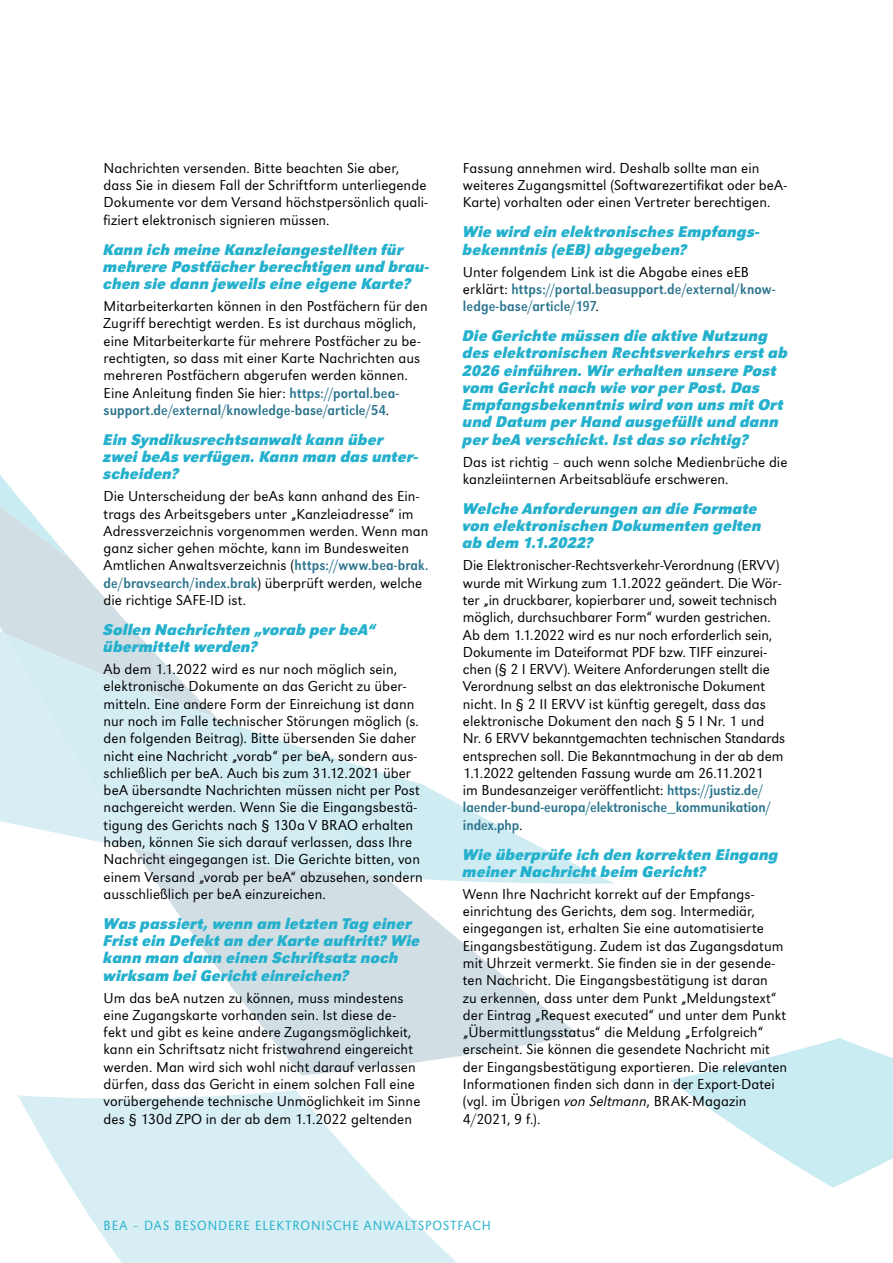
<style>
.page{position:relative;width:893px;height:1263px;background:#fff}
.page>*{position:absolute;margin:0;border:0;box-sizing:border-box;transform-origin:0 0}
.t1{font:16.2px/17.2px "URW Grotesk T Bold Narr Obli";letter-spacing:.005em;color:#25b1cd}
.t2{font:15px/17.2px "URW Grotesk T Ligh";letter-spacing:.005em;color:#000}
.t3{font:15px/17.2px "URW Grotesk T Regu Extr Narr";letter-spacing:.005em;color:#2b748e}
.t4{font:13.8px "URW Grotesk T Ligh Narr";letter-spacing:.065em;color:#25b1cd}
.s1{font-family:"URW Grotesk T Regu Extr Narr";color:#2b748e}
.s2{font-family:"URW Grotesk T Ligh";color:#000}
.s3{font-family:"URW Grotesk T Ligh Obli"}
</style>
<div class="page">
<svg style="left:152px;top:876px;width:428px;height:199px;fill:#d1dfe5"></svg>
<svg style="left:133px;top:633px;width:85px;height:243px;fill:#d4edf3"></svg>
<svg style="left:0;top:475px;width:133px;height:374px"></svg>
<svg style="left:217px;top:719px;width:398px;height:165px;fill:#d4edf3"></svg>
<svg style="left:670px;top:1038px;width:223px;height:150px"></svg>
<svg style="left:18px;top:1090px;width:439px;height:173px;fill:#d7eef4"></svg>
<p class="t2" style="left:104px;top:159px;width:326px">Nachrichten versenden. Bitte beachten Sie aber, dass Sie in diesem Fall der Schriftform unterliegende Dokumente vor dem Versand höchstpersönlich quali&shy;fiziert elektronisch signieren müssen.</p>
<p class="t1" style="left:104px;top:240px;width:328px">Kann ich meine Kanzleiangestellten für mehrere Postfächer berechtigen und brau&shy;chen sie dann jeweils eine eigene Karte?</p>
<p class="t2" style="left:104px;top:297px;width:326px">Mitarbeiterkarten können in den Postfächern für den Zugriff berechtigt werden. Es ist durchaus möglich, eine Mitarbeiterkarte für mehrere Postfächer zu be&shy;rechtigten, so dass mit einer Karte Nachrichten aus mehreren Postfächern abgerufen werden können.<br>Eine Anleitung finden Sie hier: <span class="s1">https://portal.bea&shy;support.de/external/knowledge-base/article/54</span>.</p>
<p class="t1" style="left:104px;top:431px;width:317px">Ein Syndikusrechtsanwalt kann über zwei beAs verfügen. Kann man das unter&shy;scheiden?</p>
<p class="t2" style="left:104px;top:488px;width:326px">Die Unterscheidung der beAs kann anhand des Ein&shy;trags des Arbeitsgebers unter „Kanzleiadresse“ im Adressverzeichnis vorgenommen werden. Wenn man ganz sicher gehen möchte, kann im Bundesweiten Amtlichen Anwaltsverzeichnis (<span class="s1">https://www.bea-brak. de/bravsearch/index.brak</span>) überprüft werden, welche die richtige SAFE-ID ist.</p>
<p class="t1" style="left:104px;top:621px;width:274px">Sollen Nachrichten „vorab per beA“ übermittelt werden?</p>
<p class="t2" style="left:104px;top:660px;width:321px">Ab dem 1.1.2022 wird es nur noch möglich sein, elektronische Dokumente an das Gericht zu über&shy;mitteln. Eine andere Form der Einreichung ist dann nur noch im Falle technischer Störungen möglich (s. den folgenden Beitrag). Bitte übersenden Sie daher nicht eine Nachricht „vorab“ per beA, sondern aus&shy;schließlich per beA. Auch bis zum 31.12.2021 über beA übersandte Nachrichten müssen nicht per Post nachgereicht werden. Wenn Sie die Eingangsbestä&shy;tigung des Gerichts nach § 130a V BRAO erhalten haben, können Sie sich darauf verlassen, dass Ihre Nachricht eingegangen ist. Die Gerichte bitten, von einem Versand „vorab per beA“ abzusehen, sondern ausschließlich per beA einzureichen.</p>
<p class="t1" style="left:104px;top:914px;width:318px">Was passiert, wenn am letzten Tag einer Frist ein Defekt an der Karte auftritt? Wie kann man dann einen Schriftsatz noch wirksam bei Gericht einreichen?</p>
<p class="t2" style="left:104px;top:989px;width:318px">Um das beA nutzen zu können, muss mindestens eine Zugangskarte vorhanden sein. Ist diese de&shy;fekt und gibt es keine andere Zugangsmöglichkeit, kann ein Schriftsatz nicht fristwahrend eingereicht werden. Man wird sich wohl nicht darauf verlassen dürfen, dass das Gericht in einem solchen Fall eine vorübergehende technische Unmöglichkeit im Sinne des § 130d ZPO in der ab dem 1.1.2022 geltenden</p>
<p class="t2" style="left:463px;top:159px;width:326px">Fassung annehmen wird. Deshalb sollte man ein weiteres Zugangsmittel (Softwarezertifikat oder beA-<br>Karte) vorhalten oder einen Vertreter berechtigen.</p>
<p class="t1" style="left:463px;top:223px;width:299px">Wie wird ein elektronisches Empfangs&shy;bekenntnis (eEB) abgegeben?</p>
<p class="t3" style="left:463px;top:263px;width:314px"><span class="s2">Unter folgendem Link ist die Abgabe eines eEB erklärt:</span> https://portal.beasupport.de/external/know&shy;ledge-base/article/197<span class="s2">.</span></p>
<p class="t1" style="left:463px;top:327px;width:327px">Die Gerichte müssen die aktive Nutzung des elektronischen Rechtsverkehrs erst ab 2026 einführen. Wir erhalten unsere Post vom Gericht nach wie vor per Post. Das Empfangsbekenntnis wird von uns mit Ort und Datum per Hand ausgefüllt und dann per beA verschickt. Ist das so richtig?</p>
<p class="t2" style="left:463px;top:453px;width:326px">Das ist richtig – auch wenn solche Medienbrüche die kanzleiinternen Arbeitsabläufe erschweren.</p>
<p class="t1" style="left:463px;top:500px;width:300px">Welche Anforderungen an die Formate von elektronischen Dokumenten gelten ab dem 1.1.2022?</p>
<p class="t2" style="left:463px;top:557px;width:324px">Die Elektronischer-Rechtsverkehr-Verordnung (ERVV) wurde mit Wirkung zum 1.1.2022 geändert. Die Wör&shy;ter „in druckbarer, kopierbarer und, soweit technisch möglich, durchsuchbarer Form“ wurden gestrichen.<br>Ab dem 1.1.2022 wird es nur noch erforderlich sein, Dokumente im Dateiformat PDF bzw. TIFF einzurei&shy;chen (§ 2 I ERVV). Weitere Anforderungen stellt die Verordnung selbst an das elektronische Dokument nicht. In § 2 II ERVV ist künftig geregelt, dass das elektronische Dokument den nach § 5 I Nr. 1 und Nr. 6 ERVV bekanntgemachten technischen Standards entsprechen soll. Die Bekanntmachung in der ab dem 1.1.2022 geltenden Fassung wurde am 26.11.2021<br>im Bundesanzeiger veröffentlicht: <span class="s1">https://justiz.de/ laender-bund-europa/elektronische_kommunikation/ index.php</span>.</p>
<p class="t1" style="left:463px;top:845px;width:317px">Wie überprüfe ich den korrekten Eingang meiner Nachricht beim Gericht?</p>
<p class="t2" style="left:463px;top:885px;width:326px">Wenn Ihre Nachricht korrekt auf der Empfangs&shy;einrichtung des Gerichts, dem sog. Intermediär, eingegangen ist, erhalten Sie eine automatisierte Eingangsbestätigung. Zudem ist das Zugangsdatum mit Uhrzeit vermerkt. Sie finden sie in der gesende&shy;ten Nachricht. Die Eingangsbestätigung ist daran<br>zu erkennen, dass unter dem Punkt „Meldungstext“ der Eintrag „Request executed“ und unter dem Punkt „Übermittlungsstatus“ die Meldung „Erfolgreich“ erscheint. Sie können die gesendete Nachricht mit der Eingangsbestätigung exportieren. Die relevanten Informationen finden sich dann in der Export-Datei (vgl. im Übrigen <span class="s3">von Seltmann</span>, BRAK-Magazin 4/2021, 9 f.).</p>
<p class="t4" style="left:104px;top:1218px;width:389px">BEA – DAS BESONDERE ELEKTRONISCHE ANWALTSPOSTFACH</p>
</div>
